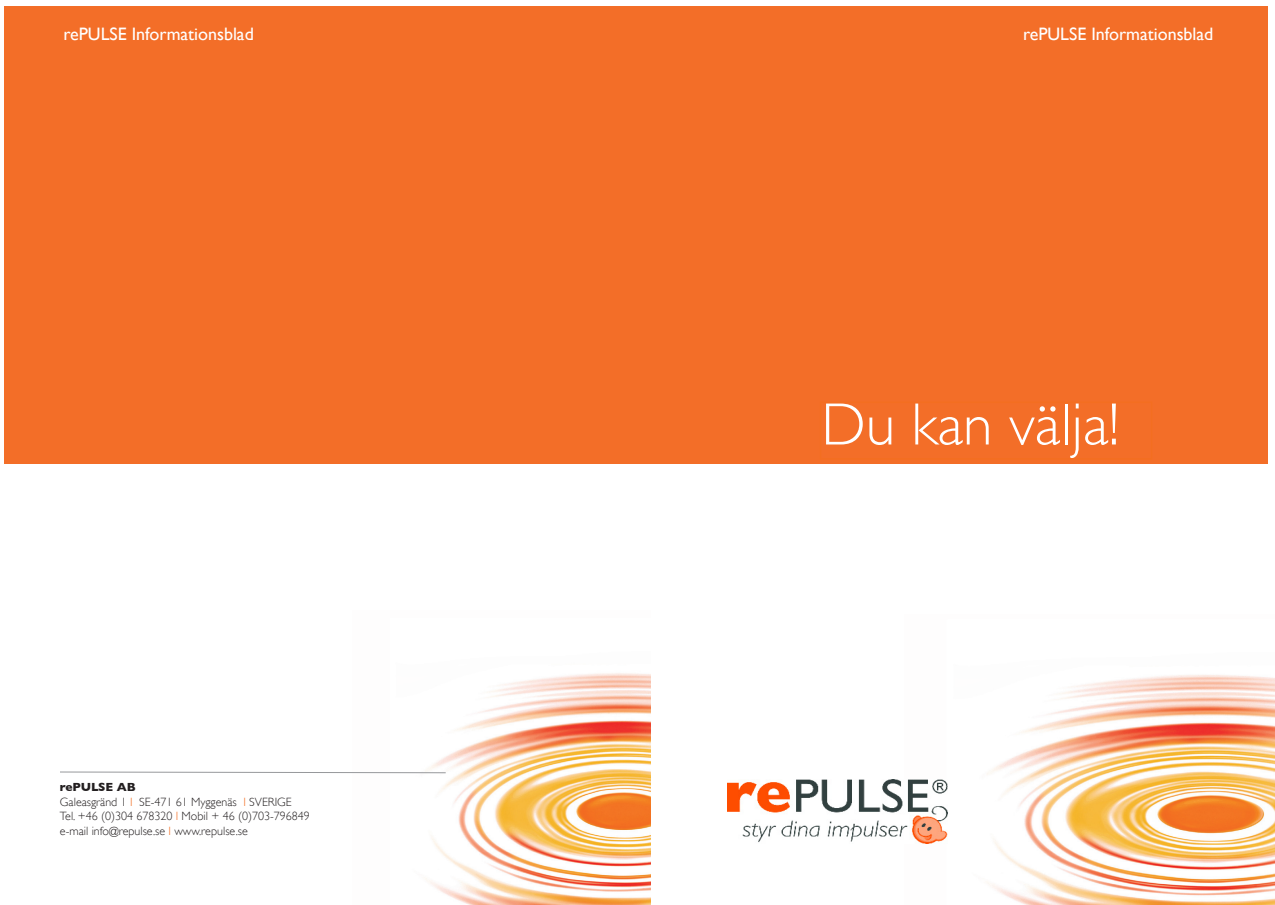
<style>
.page{position:relative;width:1275px;height:905px;background:#fff}
.page>*{position:absolute;margin:0;border:0;box-sizing:border-box;transform-origin:0 0}
.t1{font:300 60px "Gill Sans";color:#fff}
.t2{font:18px "Gill Sans";color:#fff}
.t3{font:300 12px/14.4px "Gill Sans";color:#231f20}
.s1{font-weight:700}
.s2{color:#f36e21}
</style>
<div class="page">
<div style="left:5px;top:6px;width:1263px;height:458px;background:#f36e28"></div>
<img style="left:353px;top:673px;width:297px;height:232px">
<img style="left:908px;top:675px;width:367px;height:230px">
<svg style="left:60px;top:771px;width:386px;height:2px"></svg>
<img style="left:728px;top:780px;width:220px;height:63px">
<svg style="left:1268px;top:898px;width:7px;height:7px"></svg>
<h2 class="t2" style="left:63px;top:24px;width:192px">rePULSE Informationsblad</h2>
<h2 class="t2" style="left:1023px;top:24px;width:192px">rePULSE Informationsblad</h2>
<p class="t3" style="left:60px;top:780px;width:251px"><span class="s1">rePULSE AB<br></span>Galeasgränd 1 <span class="s2">I</span> SE-471 61 Myggenäs <span class="s2">I</span> SVERIGE Tel. +46 (0)304 678320 <span class="s2">I</span> Mobil + 46 (0)703-796849 e-mail info@repulse.se <span class="s2">I</span> www.repulse.se</p>
<h1 class="t1" style="left:821px;top:389px;width:299px">Du kan välja!</h1>
</div>
